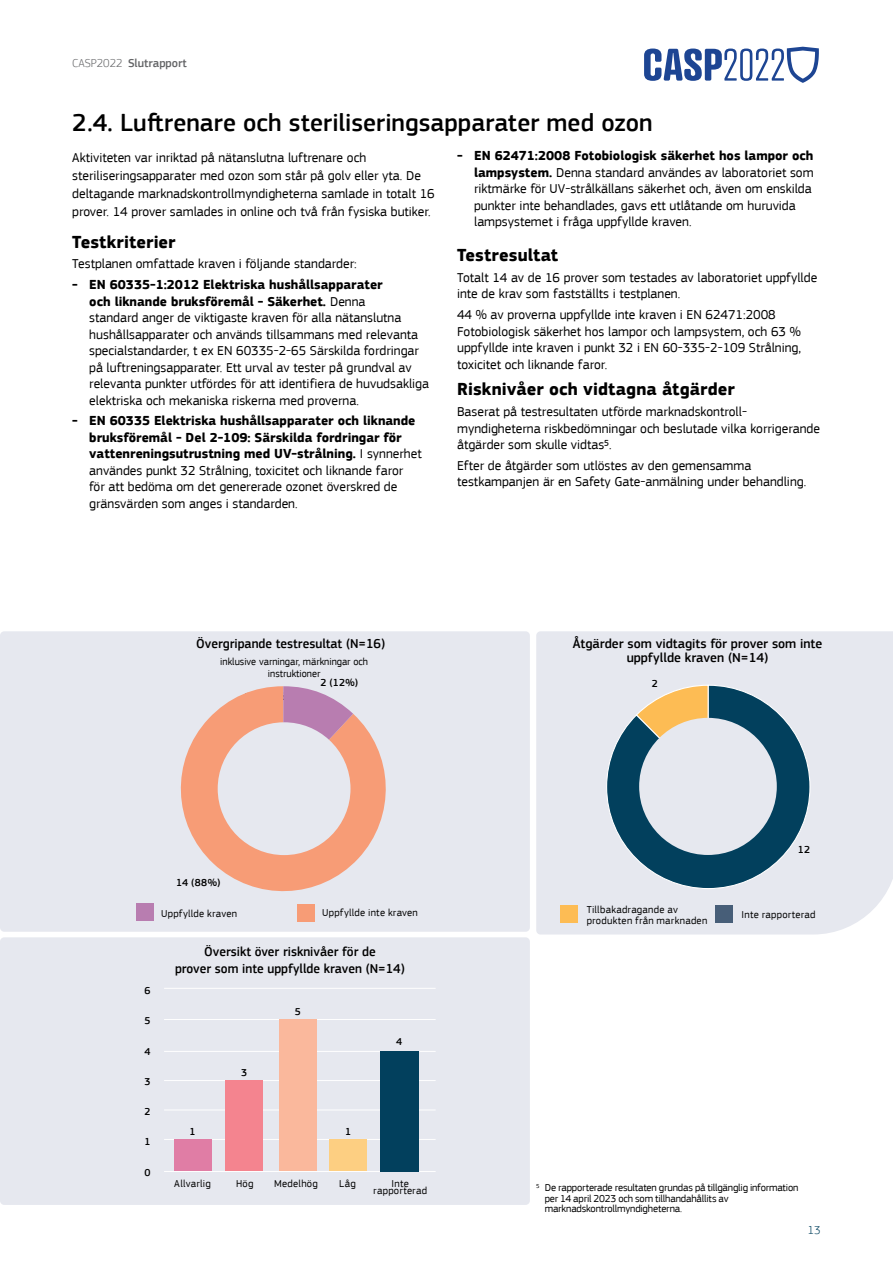
<style>
.page{position:relative;width:893px;height:1263px;background:#fff}
.page>*{position:absolute;margin:0;border:0;box-sizing:border-box;transform-origin:0 0}
.t1{font:500 25.5px "EC Square Sans Pro";letter-spacing:.005em;color:#000}
.t2{font:700 18px "EC Square Sans Pro";letter-spacing:.005em;color:#000}
.t3{font:13.5px/16.5px "EC Square Sans Pro";color:#000}
.t4{font:500 13.5px/16.5px "EC Square Sans Pro";color:#000;text-align:center}
.t5{font:500 12px "EC Square Sans Pro";color:#636466}
.t6{font:300 12px "EC Square Sans Pro";color:#02405d}
.t7{font:500 10.65px "EC Square Sans Pro";letter-spacing:.02em;color:#000}
.t8{font:10.5px/10.5px "EC Square Sans Pro";color:#000}
.t9{font:10.5px/10.5px "EC Square Sans Pro";letter-spacing:.025em;color:#000}
.t10{font:500 10.5px "EC Square Sans Pro";color:#000}
.t11{font:10.5px "EC Square Sans Pro";letter-spacing:.02em;color:#000}
.s1{font-weight:300}
.s2{font-weight:700}
</style>
<div class="page">
<div style="left:0;top:631px;width:530px;height:301px;background:#e6e8ef;border-radius:4px"></div>
<div style="left:0;top:937px;width:530px;height:268px;background:#e6e8ef;border-radius:4px"></div>
<div style="left:536px;top:631px;width:357px;height:303px;background:#e6e8ef"></div>
<div style="left:136px;top:903px;width:17px;height:17px;background:#b87db0"></div>
<div style="left:298px;top:904px;width:17px;height:17px;background:#f79c76"></div>
<svg style="left:180px;top:686px;width:206px;height:206px"></svg>
<svg style="left:283px;top:686px;width:70px;height:54px"></svg>
<svg style="left:605px;top:684px;width:206px;height:205px;background:#6a8893"></svg>
<div style="left:639px;top:718px;width:138px;height:137px;background:#e6e8ef;border-radius:50%"></div>
<div style="left:716px;top:905px;width:17px;height:17px;background:#475e78"></div>
<div style="left:561px;top:906px;width:17px;height:17px;background:#fdbc54"></div>
<hr style="left:164px;top:1051px;width:272px;height:1px;background:#fff">
<hr style="left:164px;top:1080px;width:272px;height:1px;background:#fff">
<hr style="left:164px;top:1019px;width:272px;height:1px;background:#fff">
<hr style="left:164px;top:988px;width:272px;height:1px;background:#fff">
<hr style="left:164px;top:1110px;width:272px;height:1px;background:#fff">
<hr style="left:164px;top:1139px;width:272px;height:1px;background:#fff">
<div style="left:329px;top:1139px;width:38px;height:32px;background:#fdcf82"></div>
<div style="left:279px;top:1019px;width:37px;height:152px;background:#fab89c"></div>
<div style="left:226px;top:1080px;width:37px;height:91px;background:#f4848f"></div>
<div style="left:174px;top:1139px;width:38px;height:32px;background:#e07da5"></div>
<hr style="left:164px;top:1171px;width:272px;height:1px;background:#fff">
<div style="left:380px;top:1051px;width:38px;height:120px;background:#02405d"></div>
<svg style="left:644px;top:47px;width:175px;height:36px"></svg>
<p class="t5" style="left:72px;top:56px;width:116px"><span class="s1">CASP2022</span> Slutrapport</p>
<h1 class="t1" style="left:72px;top:107px;width:582px">2.4. Luftrenare och steriliseringsapparater med ozon</h1>
<p class="t3" style="left:72px;top:149px;width:364px;line-height:18px">Aktiviteten var inriktad på nätanslutna luftrenare och steriliseringsapparater med ozon som står på golv eller yta. De deltagande marknadskontrollmyndigheterna samlade in totalt 16 prover. 14 prover samlades in online och två från fysiska butiker.</p>
<h2 class="t2" style="left:72px;top:231px;width:105px">Testkriterier</h2>
<p class="t3" style="left:72px;top:256px;width:286px">Testplanen omfattade kraven i följande standarder:</p>
<p class="t3" style="left:89px;top:276px;width:341px;text-indent:-17px"><span class="s2">- EN 60335-1:2012 Elektriska hushållsapparater<br>och liknande bruksföremål - Säkerhet.</span> Denna<br>standard anger de viktigaste kraven för alla nätanslutna hushållsapparater och används tillsammans med relevanta specialstandarder, t ex EN 60335-2-65 Särskilda fordringar på luftreningsapparater. Ett urval av tester på grundval av relevanta punkter utfördes för att identifiera de huvudsakliga elektriska och mekaniska riskerna med proverna.</p>
<p class="t3" style="left:89px;top:413px;width:334px;text-indent:-17px"><span class="s2">- EN 60335 Elektriska hushållsapparater och liknande bruksföremål - Del 2-109: Särskilda fordringar för vattenreningsutrustning med UV-strålning.</span> I synnerhet användes punkt 32 Strålning, toxicitet och liknande faror för att bedöma om det genererade ozonet överskred de gränsvärden som anges i standarden.</p>
<p class="t3" style="left:474px;top:148px;width:341px;text-indent:-17px"><span class="s2">- EN 62471:2008 Fotobiologisk säkerhet hos lampor och lampsystem.</span> Denna standard användes av laboratoriet som riktmärke för UV-strålkällans säkerhet och, även om enskilda punkter inte behandlades, gavs ett utlåtande om huruvida lampsystemet i fråga uppfyllde kraven.</p>
<h2 class="t2" style="left:457px;top:244px;width:103px">Testresultat</h2>
<p class="t3" style="left:457px;top:269px;width:362px">Totalt 14 av de 16 prover som testades av laboratoriet uppfyllde inte de krav som fastställts i testplanen.</p>
<p class="t3" style="left:457px;top:306px;width:345px">44 % av proverna uppfyllde inte kraven i EN 62471:2008<br>Fotobiologisk säkerhet hos lampor och lampsystem, och 63 % uppfyllde inte kraven i punkt 32 i EN 60-335-2-109 Strålning, toxicitet och liknande faror.</p>
<h2 class="t2" style="left:457px;top:379px;width:279px">Risknivåer och vidtagna åtgärder</h2>
<p class="t3" style="left:457px;top:403px;width:364px">Baserat på testresultaten utförde marknadskontroll&shy;myndigheterna riskbedömningar och beslutade vilka korrigerande åtgärder som skulle vidtas5.</p>
<p class="t3" style="left:457px;top:457px;width:351px">Efter de åtgärder som utlöstes av den gemensamma testkampanjen är en Safety Gate-anmälning under behandling.</p>
<p class="t4" style="left:573px;top:637px;width:251px;line-height:13.5px">Åtgärder som vidtagits för prover som inte uppfyllde kraven (N=14)</p>
<p class="t4" style="left:196px;top:636px;width:190px">Övergripande testresultat (N=16)</p>
<p class="t8" style="left:220px;top:655px;width:149px;line-height:12px;text-align:center">inklusive varningar, märkningar och instruktioner</p>
<p class="t7" style="left:321px;top:676px;width:39px">2 (12%)</p>
<p class="t7" style="left:652px;top:677px;width:8px">2</p>
<p class="t10" style="left:144px;top:984px;width:8px">6</p>
<p class="t10" style="left:144px;top:1015px;width:8px">5</p>
<p class="t10" style="left:144px;top:1045px;width:8px">4</p>
<p class="t10" style="left:144px;top:1075px;width:8px">3</p>
<p class="t10" style="left:144px;top:1105px;width:8px">2</p>
<p class="t10" style="left:144px;top:1136px;width:8px">1</p>
<p class="t10" style="left:144px;top:1166px;width:8px">0</p>
<p class="t7" style="left:176px;top:876px;width:46px">14 (88%)</p>
<p class="t9" style="left:161px;top:908px;width:78px">Uppfyllde kraven</p>
<p class="t9" style="left:322px;top:908px;width:97px">Uppfyllde inte kraven</p>
<p class="t4" style="left:175px;top:944px;width:231px">Översikt över risknivåer för de<br>prover som inte uppfyllde kraven (N=14)</p>
<p class="t10" style="left:241px;top:1066px;width:8px">3</p>
<p class="t10" style="left:295px;top:1006px;width:8px">5</p>
<p class="t10" style="left:396px;top:1036px;width:8px">4</p>
<p class="t10" style="left:190px;top:1125px;width:8px">1</p>
<p class="t10" style="left:345px;top:1125px;width:8px">1</p>
<p class="t11" style="left:174px;top:1177px;width:38px">Allvarlig</p>
<p class="t8" style="left:236px;top:1178px;width:19px">Hög</p>
<p class="t8" style="left:339px;top:1178px;width:18px">Låg</p>
<p class="t9" style="left:274px;top:1178px;width:45px">Medelhög</p>
<p class="t9" style="left:373px;top:1180px;width:55px;line-height:7.5px;text-align:center">Inte rapporterad</p>
<p class="t7" style="left:798px;top:843px;width:14px">12</p>
<p class="t9" style="left:587px;top:904px;width:122px">Tillbakadragande av produkten från marknaden</p>
<p class="t9" style="left:742px;top:909px;width:75px">Inte rapporterad</p>
<p class="t8" style="left:545px;top:1182px;width:255px;text-indent:-9px"><sup>5</sup> De rapporterade resultaten grundas på tillgänglig information per 14 april 2023 och som tillhandahållits av marknadskontrollmyndigheterna.</p>
<p class="t6" style="left:808px;top:1223px;width:14px">13</p>
</div>
